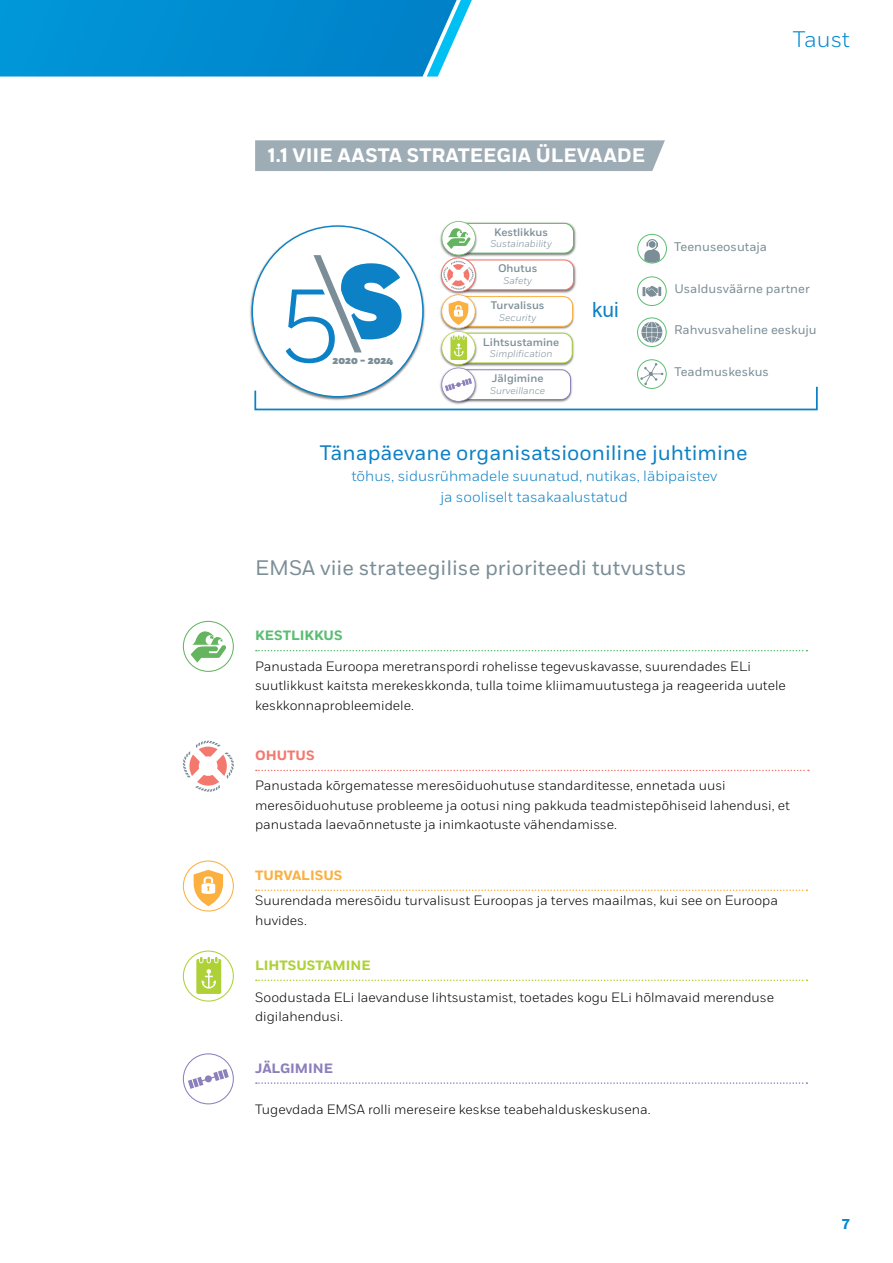
<style>
.page{position:relative;width:893px;height:1263px;background:#fff}
.page>*{position:absolute;margin:0;border:0;box-sizing:border-box;transform-origin:0 0}
.t1{font:300 22.5px "Fort";letter-spacing:-.005em;color:#0089cf}
.t2{font:21px "Fort";color:#7b8d97}
.t3{font:21px "Fort";color:#0d81c5}
.t4{font:21px "Arial";color:#0d81c5}
.t5{font:700 19.5px "Fort";color:#fff}
.t6{font:300 14.85px/21.3px "Fort";color:#0d81c5;text-align:center}
.t7{font:700 14.25px "Fort";color:#0089cf}
.t8{font:300 13.5px/19.5px "Fort";color:#000}
.t9{font:700 13.5px "Fort";color:#add136}
.t10{font:700 13.5px "Fort";color:#5bbd72}
.t11{font:700 13.5px "Fort";color:#fbb040}
.t12{font:700 13.5px "Fort";color:#8c7fbc}
.t13{font:700 13.5px "Fort";color:#f3796f}
.t14{font:12.45px "Fort";color:#7b8d97}
.t15{font:500 10.95px "Fort";color:#7b8d97}
.t16{font:italic 300 9.9px "Fort";color:#7b8d97}
.t17{font:900 9.9px "Fort";color:#7b8d97}
</style>
<div class="page">
<svg style="left:0;top:0;width:472px;height:77px;background:#0c92d3"></svg>
<svg style="left:254px;top:221px;width:564px;height:190px"></svg>
<div style="left:255px;top:140px;width:410px;height:31px;background:#9eacb5"></div>
<svg style="left:256px;top:650px;width:551px;height:1px"></svg>
<svg style="left:256px;top:770px;width:553px;height:1px"></svg>
<svg style="left:256px;top:889px;width:551px;height:2px"></svg>
<svg style="left:256px;top:979px;width:551px;height:2px"></svg>
<svg style="left:256px;top:1082px;width:551px;height:2px"></svg>
<svg style="left:183px;top:621px;width:51px;height:51px"></svg>
<svg style="left:183px;top:741px;width:51px;height:51px"></svg>
<svg style="left:183px;top:860px;width:51px;height:51px"></svg>
<svg style="left:183px;top:950px;width:51px;height:51px"></svg>
<svg style="left:183px;top:1053px;width:51px;height:51px"></svg>
<h1 class="t1" style="left:793px;top:26px;width:59px">Taust</h1>
<h3 class="t5" style="left:268px;top:143px;width:379px">1.1 VIIE AASTA STRATEEGIA ÜLEVAADE</h3>
<p class="t17" style="left:333px;top:355px;width:62px">2020 - 2024</p>
<p class="t15" style="left:494px;top:225px;width:55px">Kestlikkus</p>
<p class="t16" style="left:490px;top:238px;width:63px">Sustainability</p>
<p class="t15" style="left:498px;top:262px;width:41px">Ohutus</p>
<p class="t16" style="left:503px;top:275px;width:30px">Safety</p>
<p class="t15" style="left:491px;top:299px;width:55px">Turvalisus</p>
<p class="t16" style="left:499px;top:311px;width:38px">Security</p>
<p class="t15" style="left:483px;top:335px;width:78px">Lihtsustamine</p>
<p class="t16" style="left:490px;top:348px;width:64px">Simplification</p>
<p class="t15" style="left:492px;top:372px;width:53px">Jälgimine</p>
<p class="t16" style="left:490px;top:385px;width:57px">Surveillance</p>
<h2 class="t4" style="left:592px;top:295px;width:28px">kui</h2>
<p class="t14" style="left:674px;top:239px;width:94px">Teenuseosutaja</p>
<p class="t14" style="left:674px;top:282px;width:137px">Usaldusväärne partner</p>
<p class="t14" style="left:674px;top:323px;width:144px">Rahvusvaheline eeskuju</p>
<p class="t14" style="left:674px;top:365px;width:96px">Teadmuskeskus</p>
<h2 class="t3" style="left:320px;top:440px;width:429px">Tänapäevane organisatsiooniline juhtimine</h2>
<p class="t6" style="left:351px;top:465px;width:368px">tõhus, sidusrühmadele suunatud, nutikas, läbipaistev ja sooliselt tasakaalustatud</p>
<h2 class="t2" style="left:255px;top:555px;width:433px">EMSA viie strateegilise prioriteedi tutvustus</h2>
<p class="t10" style="left:255px;top:627px;width:89px">KESTLIKKUS</p>
<p class="t8" style="left:255px;top:656px;width:532px">Panustada Euroopa meretranspordi rohelisse tegevuskavasse, suurendades ELi suutlikkust kaitsta merekeskkonda, tulla toime kliimamuutustega ja reageerida uutele keskkonnaprobleemidele.</p>
<p class="t13" style="left:255px;top:747px;width:61px">OHUTUS</p>
<p class="t8" style="left:255px;top:776px;width:536px">Panustada kõrgematesse meresõiduohutuse standarditesse, ennetada uusi meresõiduohutuse probleeme ja ootusi ning pakkuda teadmistepõhiseid lahendusi, et panustada laevaõnnetuste ja inimkaotuste vähendamisse.</p>
<p class="t11" style="left:255px;top:867px;width:89px">TURVALISUS</p>
<p class="t8" style="left:255px;top:891px;width:524px">Suurendada meresõidu turvalisust Euroopas ja terves maailmas, kui see on Euroopa huvides.</p>
<p class="t9" style="left:255px;top:957px;width:117px">LIHTSUSTAMINE</p>
<p class="t8" style="left:255px;top:987px;width:520px">Soodustada ELi laevanduse lihtsustamist, toetades kogu ELi hõlmavaid merenduse digilahendusi.</p>
<p class="t12" style="left:255px;top:1060px;width:79px">JÄLGIMINE</p>
<p class="t8" style="left:255px;top:1100px;width:397px">Tugevdada EMSA rolli mereseire keskse teabehalduskeskusena.</p>
<p class="t7" style="left:841px;top:1215px;width:10px">7</p>
</div>
